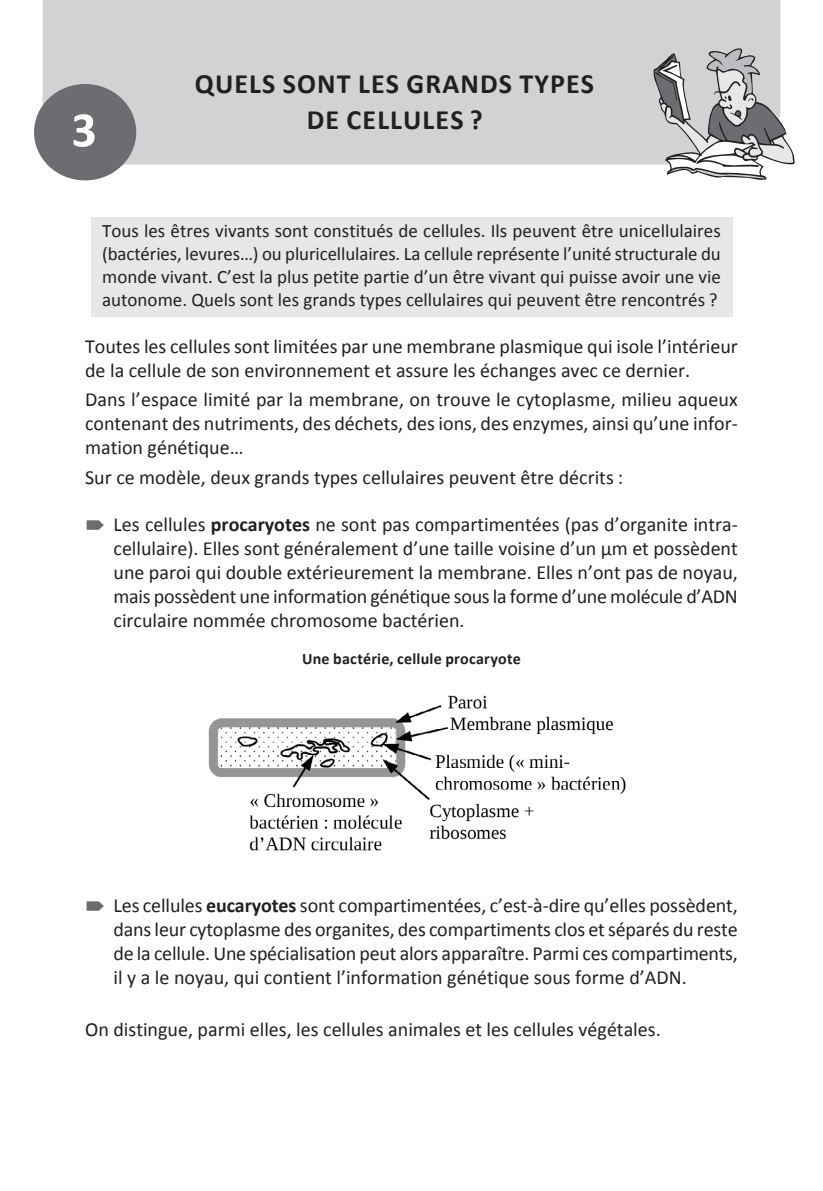
<style>
.page{position:relative;width:823px;height:1191px;background:#fff}
.page>*{position:absolute;margin:0;border:0;box-sizing:border-box;transform-origin:0 0}
.t1{font:700 50px "Calibri";color:#fff}
.t2{font:700 28px/36px "Calibri";letter-spacing:.04em;color:#231f20;text-align:center}
.t3{font:20px/24px "Calibri";color:#231f20;text-align:justify}
.t4{font:19px/23px "Calibri";color:#231f20;text-align:justify}
.t5{font:700 16px "Calibri";letter-spacing:.015em;color:#231f20}
.s1{font-weight:700}
</style>
<div class="page">
<div style="left:43px;top:0;width:737px;height:164px;background:#d1d2d4"></div>
<svg style="left:653px;top:48px;width:141px;height:132px"></svg>
<div style="left:34px;top:84px;width:102px;height:96px;background:#6c6d70;border-radius:50%"></div>
<div style="left:91px;top:217px;width:640px;height:99px;background:#e6e7e9"></div>
<img style="left:208px;top:695px;width:418px;height:156px">
<h1 class="t1" style="left:71px;top:94px;width:27px">3</h1>
<h2 class="t2" style="left:195px;top:65px;width:400px">QUELS SONT LES GRANDS TYPES<br>DE CELLULES ?</h2>
<p class="t4" style="left:102px;top:219px;width:619px">Tous les êtres vivants sont constitués de cellules. Ils peuvent être unicellulaires (bactéries, levures…) ou pluricellulaires. La cellule représente l’unité structurale du monde vivant. C’est la plus petite partie d’un être vivant qui puisse avoir une vie autonome. Quels sont les grands types cellulaires qui peuvent être rencontrés ?</p>
<p class="t3" style="left:85px;top:334px;width:654px">Toutes les cellules sont limitées par une membrane plasmique qui isole l’intérieur de la cellule de son environnement et assure les échanges avec ce dernier.</p>
<p class="t3" style="left:85px;top:388px;width:654px">Dans l’espace limité par la membrane, on trouve le cytoplasme, milieu aqueux contenant des nutriments, des déchets, des ions, des enzymes, ainsi qu’une infor&shy;mation génétique…</p>
<p class="t3" style="left:85px;top:465px;width:539px">Sur ce modèle, deux grands types cellulaires peuvent être décrits :</p>
<p class="t3" style="left:113px;top:512px;width:625px">Les cellules <span class="s1">procaryotes</span> ne sont pas compartimentées (pas d’organite intra&shy;cellulaire). Elles sont généralement d’une taille voisine d’un µm et possèdent une paroi qui double extérieurement la membrane. Elles n’ont pas de noyau, mais possèdent une information génétique sous la forme d’une molécule d’ADN circulaire nommée chromosome bactérien.</p>
<p class="t5" style="left:302px;top:647px;width:220px">Une bactérie, cellule procaryote</p>
<p class="t3" style="left:113px;top:893px;width:625px">Les cellules <span class="s1">eucaryotes</span> sont compartimentées, c’est-à‑dire qu’elles possèdent, dans leur cytoplasme des organites, des compartiments clos et séparés du reste de la cellule. Une spécialisation peut alors apparaître. Parmi ces compartiments, il y a le noyau, qui contient l’information génétique sous forme d’ADN.</p>
<p class="t3" style="left:85px;top:1017px;width:576px">On distingue, parmi elles, les cellules animales et les cellules végétales.</p>
</div>
